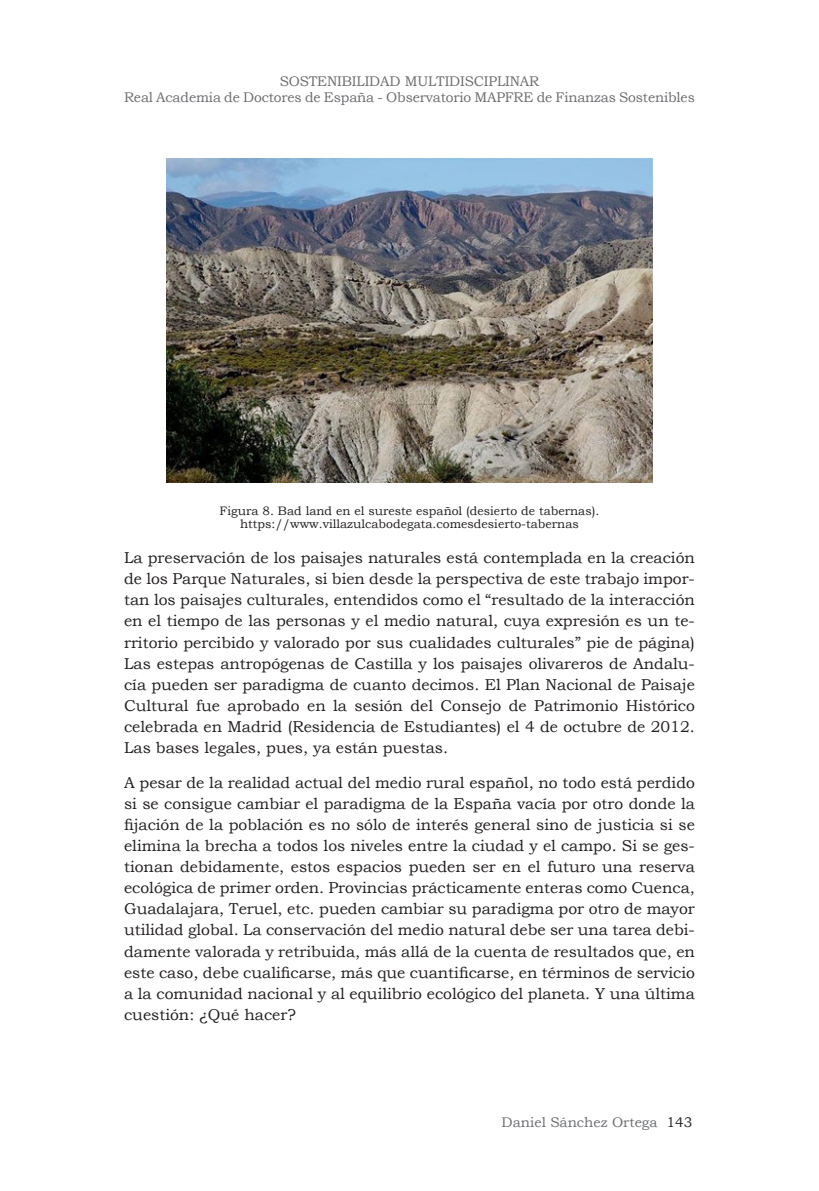
<style>
.page{position:relative;width:819px;height:1191px;background:#fff}
.page>*{position:absolute;margin:0;border:0;box-sizing:border-box;transform-origin:0 0}
.TEXTO{font:15.75px/21px "Bookman Old Style";color:#231f20;text-align:justify}
.t1{font:14px/15.8px "Bookman Old Style";letter-spacing:-.01em;color:#6c6d70;text-align:center}
.t2{font:14px "Bookman Old Style";color:#231f20}
.TEXTO-2{font:12.25px "Bookman Old Style";color:#231f20}
</style>
<div class="page">
<img style="left:166px;top:159px;width:486px;height:323px">
<p class="t1" style="left:124px;top:73px;width:572px">SOSTENIBILIDAD MULTIDISCIPLINAR<br>Real Academia de Doctores de España - Observatorio MAPFRE de Finanzas Sostenibles</p>
<p class="TEXTO-2" style="left:220px;top:503px;width:381px">Figura 8. Bad land en el sureste español (desierto de tabernas).</p>
<p class="TEXTO-2" style="left:240px;top:515px;width:340px">https://www.villazulcabodegata.comesdesierto-tabernas</p>
<p class="TEXTO" style="left:124px;top:547px;width:572px">La preservación de los paisajes naturales está contemplada en la creación de los Parque Naturales, si bien desde la perspectiva de este trabajo impor&shy;tan los paisajes culturales, entendidos como el “resultado de la interacción en el tiempo de las personas y el medio natural, cuya expresión es un te&shy;rritorio percibido y valorado por sus cualidades culturales” pie de página)<br>Las estepas antropógenas de Castilla y los paisajes olivareros de Andalu&shy;cía pueden ser paradigma de cuanto decimos. El Plan Nacional de Paisaje Cultural fue aprobado en la sesión del Consejo de Patrimonio Histórico celebrada en Madrid (Residencia de Estudiantes) el 4 de octubre de 2012.<br>Las bases legales, pues, ya están puestas.</p>
<p class="TEXTO" style="left:124px;top:772px;width:572px">A pesar de la realidad actual del medio rural español, no todo está perdido si se consigue cambiar el paradigma de la España vacía por otro donde la fijación de la población es no sólo de interés general sino de justicia si se elimina la brecha a todos los niveles entre la ciudad y el campo. Si se ges&shy;tionan debidamente, estos espacios pueden ser en el futuro una reserva ecológica de primer orden. Provincias prácticamente enteras como Cuenca, Guadalajara, Teruel, etc. pueden cambiar su paradigma por otro de mayor utilidad global. La conservación del medio natural debe ser una tarea debi&shy;damente valorada y retribuida, más allá de la cuenta de resultados que, en este caso, debe cualificarse, más que cuantificarse, en términos de servicio a la comunidad nacional y al equilibrio ecológico del planeta. Y una última cuestión: ¿Qué hacer?</p>
<p class="t1" style="left:501px;top:1114px;width:157px">Daniel Sánchez Ortega</p>
<p class="t2" style="left:666px;top:1112px;width:28px">143</p>
</div>
